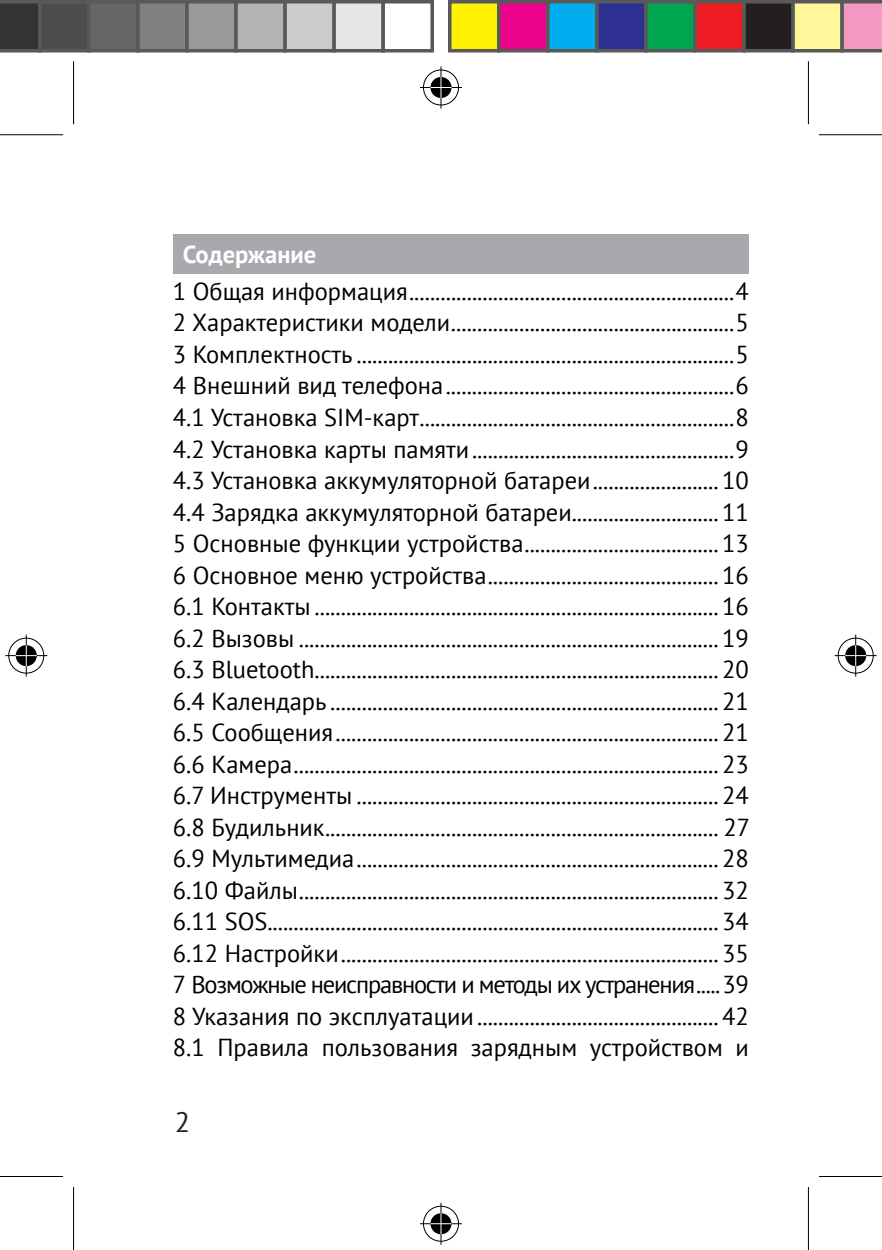
<style>
.page{position:relative;width:882px;height:1250px;background:#fff}
.page>*{position:absolute;margin:0;border:0;box-sizing:border-box;transform-origin:0 0}
.t1{font:28px "PT Sans";color:#231f20}
.t2{font:24.5px/31.5px "PT Sans";color:#000001;text-align:justify}
.t3{font:700 24.5px "PT Sans";color:#fff}
</style>
<div class="page">
<div style="left:173px;top:234px;width:575px;height:40px;background:#a8a9ad"></div>
<svg style="left:0;top:135px;width:63px;height:1px"></svg>
<svg style="left:819px;top:135px;width:62px;height:1px"></svg>
<div style="left:71px;top:61px;width:5px;height:63px;background:#f6f6f6"></div>
<div style="left:71px;top:1187px;width:5px;height:63px;background:#f6f6f6"></div>
<svg style="left:808px;top:61px;width:1px;height:63px"></svg>
<svg style="left:808px;top:1187px;width:1px;height:63px"></svg>
<hr style="left:0;top:134px;width:63px;height:1px;background:#000">
<hr style="left:818px;top:134px;width:63px;height:1px;background:#000">
<hr style="left:0;top:1176px;width:63px;height:1px;background:#000">
<hr style="left:818px;top:1176px;width:63px;height:1px;background:#000">
<hr style="left:73px;top:61px;width:1px;height:63px;background:#000">
<hr style="left:73px;top:1187px;width:1px;height:63px;background:#000">
<hr style="left:807px;top:61px;width:1px;height:63px;background:#000">
<hr style="left:807px;top:1187px;width:1px;height:63px;background:#000">
<div style="left:421px;top:68px;width:39px;height:39px;border:4px solid #fff;border-radius:50%"></div>
<div style="left:420px;top:85px;width:42px;height:5px;background:#fff"></div>
<svg style="left:438px;top:67px;width:5px;height:42px"></svg>
<div style="left:428px;top:75px;width:25px;height:25px;border:4px solid #fff;border-radius:50%"></div>
<div style="left:423px;top:70px;width:36px;height:35px;border:1px solid #000;border-radius:50%"></div>
<hr style="left:420px;top:87px;width:42px;height:1px;background:#000">
<hr style="left:440px;top:67px;width:1px;height:42px;background:#000">
<svg style="left:430px;top:77px;width:21px;height:21px"></svg>
<div style="left:421px;top:1204px;width:39px;height:39px;border:4px solid #fff;border-radius:50%"></div>
<svg style="left:420px;top:1222px;width:42px;height:4px"></svg>
<svg style="left:438px;top:1203px;width:5px;height:42px"></svg>
<div style="left:428px;top:1211px;width:25px;height:25px;border:4px solid #fff;border-radius:50%"></div>
<div style="left:423px;top:1206px;width:36px;height:36px;border:1px solid #000;border-radius:50%"></div>
<hr style="left:420px;top:1223px;width:42px;height:1px;background:#000">
<hr style="left:440px;top:1203px;width:1px;height:42px;background:#000">
<svg style="left:430px;top:1213px;width:21px;height:21px"></svg>
<div style="left:7px;top:636px;width:39px;height:39px;border:4px solid #fff;border-radius:50%"></div>
<svg style="left:5px;top:653px;width:42px;height:5px"></svg>
<svg style="left:24px;top:635px;width:4px;height:42px"></svg>
<div style="left:14px;top:643px;width:25px;height:25px;border:4px solid #fff;border-radius:50%"></div>
<div style="left:8px;top:638px;width:36px;height:36px;border:1px solid #000;border-radius:50%"></div>
<hr style="left:5px;top:655px;width:42px;height:1px;background:#000">
<hr style="left:26px;top:635px;width:1px;height:42px;background:#000">
<svg style="left:16px;top:645px;width:21px;height:21px"></svg>
<div style="left:835px;top:636px;width:40px;height:39px;border:4px solid #fff;border-radius:50%"></div>
<svg style="left:835px;top:653px;width:41px;height:5px"></svg>
<svg style="left:853px;top:635px;width:4px;height:42px"></svg>
<div style="left:842px;top:643px;width:26px;height:25px;border:4px solid #fff;border-radius:50%"></div>
<div style="left:837px;top:638px;width:36px;height:36px;border:1px solid #000;border-radius:50%"></div>
<hr style="left:834px;top:655px;width:42px;height:1px;background:#000">
<hr style="left:854px;top:635px;width:2px;height:42px;background:#000">
<svg style="left:844px;top:645px;width:21px;height:21px"></svg>
<svg style="left:844px;top:655px;width:21px;height:1px"></svg>
<hr style="left:854px;top:645px;width:2px;height:21px;background:#fff">
<svg style="left:0;top:0;width:38px;height:53px;background:#393939"></svg>
<div style="left:40px;top:2px;width:49px;height:49px;background:#4d4d4d"></div>
<div style="left:38px;top:0;width:53px;height:53px;border:4px solid #595959"></div>
<div style="left:89px;top:2px;width:49px;height:49px;background:#666"></div>
<div style="left:87px;top:0;width:53px;height:53px;border:4px solid #595959"></div>
<div style="left:138px;top:2px;width:49px;height:49px;background:#808080"></div>
<div style="left:136px;top:0;width:53px;height:53px;border:4px solid #595959"></div>
<div style="left:187px;top:2px;width:49px;height:49px;background:#999"></div>
<div style="left:185px;top:0;width:53px;height:53px;border:4px solid #595959"></div>
<div style="left:236px;top:2px;width:49px;height:49px;background:#b3b3b3"></div>
<div style="left:234px;top:0;width:53px;height:53px;border:4px solid #595959"></div>
<div style="left:285px;top:2px;width:49px;height:49px;background:#ccc"></div>
<div style="left:283px;top:0;width:53px;height:53px;border:4px solid #595959"></div>
<div style="left:334px;top:2px;width:49px;height:49px;background:#e6e6e6"></div>
<div style="left:332px;top:0;width:53px;height:53px;border:4px solid #595959"></div>
<div style="left:381px;top:0;width:53px;height:53px;border:4px solid #595959"></div>
<div style="left:449px;top:2px;width:49px;height:49px;background:#fff101"></div>
<div style="left:448px;top:0;width:52px;height:53px;border:4px solid #595959"></div>
<div style="left:498px;top:2px;width:49px;height:49px;background:#ed028c"></div>
<div style="left:497px;top:0;width:52px;height:53px;border:4px solid #595959"></div>
<div style="left:547px;top:2px;width:49px;height:49px;background:#00aeef"></div>
<div style="left:546px;top:0;width:52px;height:53px;border:4px solid #595959"></div>
<div style="left:596px;top:2px;width:49px;height:49px;background:#2e3092"></div>
<div style="left:595px;top:0;width:52px;height:53px;border:4px solid #595959"></div>
<div style="left:645px;top:2px;width:49px;height:49px;background:#00a54f"></div>
<div style="left:644px;top:0;width:52px;height:53px;border:4px solid #595959"></div>
<div style="left:694px;top:2px;width:49px;height:49px;background:#ee1d23"></div>
<div style="left:693px;top:0;width:52px;height:53px;border:4px solid #595959"></div>
<div style="left:743px;top:2px;width:49px;height:49px;background:#231f20"></div>
<div style="left:742px;top:0;width:52px;height:53px;border:4px solid #595959"></div>
<div style="left:792px;top:2px;width:49px;height:49px;background:#fff79a"></div>
<div style="left:791px;top:0;width:52px;height:53px;border:4px solid #595959"></div>
<svg style="left:840px;top:0;width:41px;height:53px;background:#d38cac"></svg>
<p class="t3" style="left:183px;top:238px;width:135px">Содержание</p>
<p class="t2" style="left:173px;top:275px;width:578px">1 Общая информация..............................................................4<br>2 Характеристики модели......................................................5<br>3 Комплектность ........................................................................5<br>4 Внешний вид телефона.......................................................6<br>4.1 Установка SIM-карт............................................................8<br>4.2 Установка карты памяти..................................................9<br>4.3 Установка аккумуляторной батареи........................ 10<br>4.4 Зарядка аккумуляторной батареи............................ 11<br>5 Основные функции устройства..................................... 13<br>6 Основное меню устройства............................................ 16<br>6.1 Контакты ............................................................................. 16<br>6.2 Вызовы ................................................................................ 19<br>6.3 Bluetooth............................................................................. 20<br>6.4 Календарь .......................................................................... 21<br>6.5 Сообщения......................................................................... 21<br>6.6 Камера................................................................................. 23<br>6.7 Инструменты ..................................................................... 24<br>6.8 Будильник........................................................................... 27<br>6.9 Мультимедиа..................................................................... 28<br>6.10 Файлы................................................................................ 32<br>6.11 SOS...................................................................................... 34<br>6.12 Настройки........................................................................ 35<br>7 Возможные неисправности и методы их устранения 39<br>8 Указания по эксплуатации.............................................. 42<br>8.1 Правила пользования зарядным устройством и</p>
<p class="t1" style="left:175px;top:1104px;width:17px">2</p>
</div>
